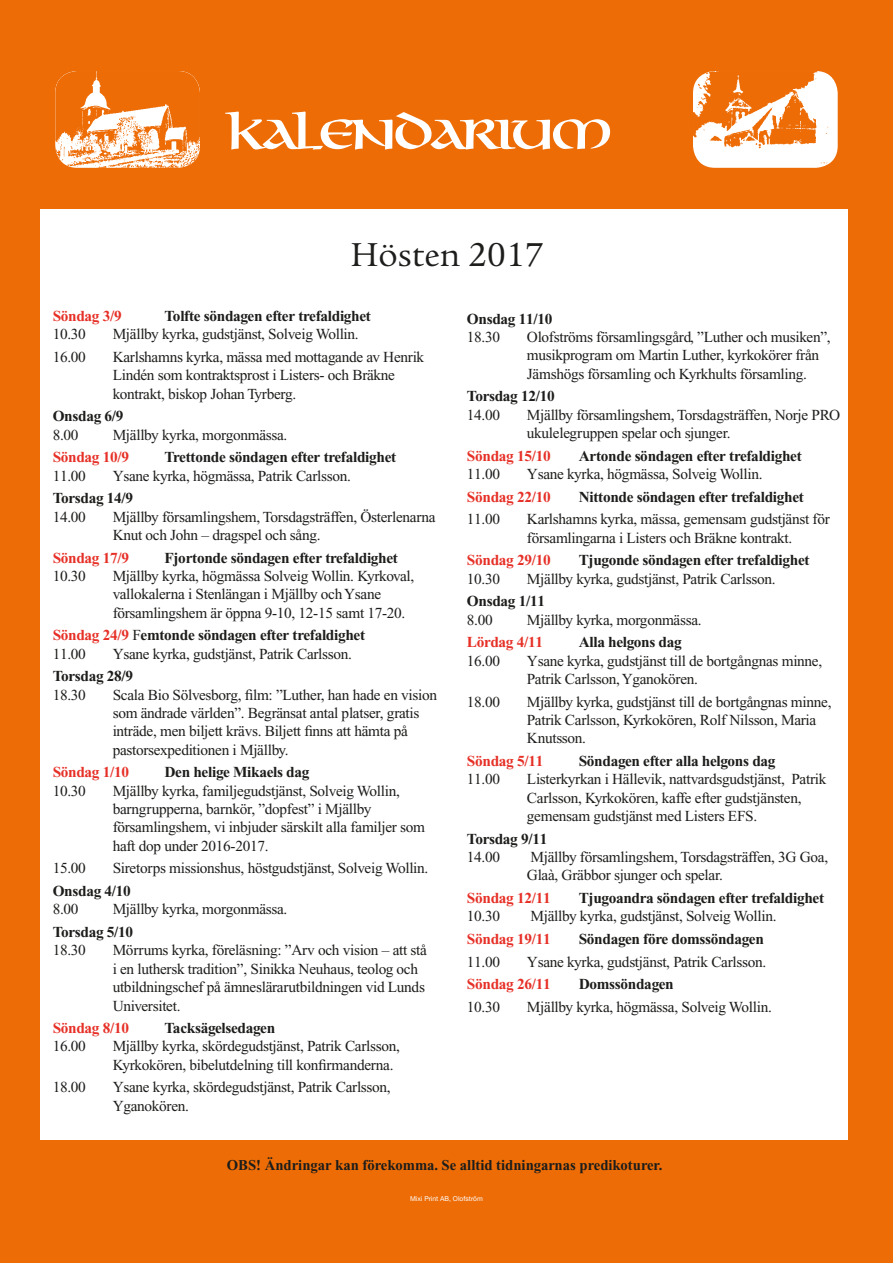
<style>
.page{position:relative;width:893px;height:1263px;background:#ed6c06}
.page>*{position:absolute;margin:0;border:0;box-sizing:border-box;transform-origin:0 0}
.t1{font:63px "Omnia";letter-spacing:-.1em;color:#fff}
.t2{font:36px "Legacy Serif";color:#1d1d1b}
.t3{font:15.3px/18.3px "Times New Roman";letter-spacing:-.02em;color:#1d1d1b}
.t4{font:700 15.3px/18.3px "Times New Roman";letter-spacing:-.02em;color:#1d1d1b}
.t5{font:700 15.3px "Times New Roman";letter-spacing:-.02em;color:#e63027}
.t6{font:700 15px "Times New Roman";color:#1d1d1b}
.t7{font:6.75px "Helvetica Neue";color:#fff}
.s1{color:#e63027}
.s2{font-weight:400}
</style>
<div class="page">
<div style="left:40px;top:210px;width:807px;height:930px;background:#fff"></div>
<img style="left:55px;top:71px;width:145px;height:97px">
<img style="left:693px;top:71px;width:145px;height:97px">
<hr style="left:892px;top:0;width:1px;height:1263px;background:#1d1d1b">
<h1 class="t1" style="left:225px;top:108px;width:390px">Kalendarium</h1>
<h2 class="t2" style="left:350px;top:234px;width:194px">Hösten 2017</h2>
<p class="t5" style="left:53px;top:307px;width:71px">Söndag 3/9</p>
<p class="t4" style="left:164px;top:307px;width:208px">Tolfte söndagen efter trefaldighet</p>
<p class="t3" style="left:53px;top:325px;width:35px">10.30</p>
<p class="t3" style="left:113px;top:325px;width:248px">Mjällby kyrka, gudstjänst, Solveig Wollin.</p>
<p class="t3" style="left:53px;top:348px;width:35px">16.00</p>
<p class="t3" style="left:113px;top:348px;width:313px">Karlshamns kyrka, mässa med mottagande av Henrik<br>Lindén som kontraktsprost i Listers- och Bräkne kontrakt, biskop Johan Tyrberg.</p>
<p class="t4" style="left:53px;top:407px;width:72px">Onsdag 6/9</p>
<p class="t3" style="left:53px;top:425px;width:27px">8.00</p>
<p class="t3" style="left:113px;top:425px;width:176px">Mjällby kyrka, morgonmässa.</p>
<p class="t5" style="left:53px;top:449px;width:78px">Söndag 10/9</p>
<p class="t4" style="left:164px;top:448px;width:233px">Trettonde söndagen efter trefaldighet</p>
<p class="t3" style="left:53px;top:466px;width:35px">11.00</p>
<p class="t3" style="left:113px;top:466px;width:240px">Ysane kyrka, högmässa, Patrik Carlsson.</p>
<p class="t4" style="left:53px;top:489px;width:82px">Torsdag 14/9</p>
<p class="t3" style="left:53px;top:507px;width:35px">14.00</p>
<p class="t3" style="left:113px;top:507px;width:324px">Mjällby församlingshem, Torsdagsträffen, Österlenarna<br>Knut och John – dragspel och sång.</p>
<p class="t5" style="left:53px;top:549px;width:78px">Söndag 17/9</p>
<p class="t4" style="left:164px;top:548px;width:235px">Fjortonde söndagen efter trefaldighet</p>
<p class="t3" style="left:53px;top:567px;width:35px">10.30</p>
<p class="t3" style="left:113px;top:567px;width:303px">Mjällby kyrka, högmässa Solveig Wollin. Kyrkoval, vallokalerna i Stenlängan i Mjällby och Ysane församlingshem är öppna 9-10, 12-15 samt 17-20.</p>
<p class="t4" style="left:53px;top:626px;width:314px"><span class="s1">Söndag 24/9</span> <span class="s2">F</span>emtonde söndagen efter trefaldighet<br><span class="s2">11.00</span></p>
<p class="t3" style="left:113px;top:644px;width:241px">Ysane kyrka, gudstjänst, Patrik Carlsson.</p>
<p class="t4" style="left:53px;top:667px;width:82px">Torsdag 28/9</p>
<p class="t3" style="left:53px;top:685px;width:35px">18.30</p>
<p class="t3" style="left:113px;top:685px;width:326px">Scala Bio Sölvesborg, film: ”Luther, han hade en vision som ändrade världen”. Begränsat antal platser, gratis inträde, men biljett krävs. Biljett finns att hämta på pastorsexpeditionen i Mjällby.</p>
<p class="t5" style="left:53px;top:764px;width:78px">Söndag 1/10</p>
<p class="t4" style="left:164px;top:763px;width:147px">Den helige Mikaels dag</p>
<p class="t3" style="left:53px;top:781px;width:35px">10.30</p>
<p class="t3" style="left:113px;top:781px;width:314px">Mjällby kyrka, familjegudstjänst, Solveig Wollin, barngrupperna, barnkör, ”dopfest” i Mjällby församlingshem, vi inbjuder särskilt alla familjer som haft dop under 2016-2017.</p>
<p class="t3" style="left:53px;top:859px;width:35px">15.00</p>
<p class="t3" style="left:113px;top:859px;width:317px">Siretorps missionshus, höstgudstjänst, Solveig Wollin.</p>
<p class="t4" style="left:53px;top:882px;width:80px">Onsdag 4/10</p>
<p class="t3" style="left:53px;top:900px;width:27px">8.00</p>
<p class="t3" style="left:113px;top:900px;width:176px">Mjällby kyrka, morgonmässa.</p>
<p class="t4" style="left:53px;top:923px;width:82px">Torsdag 5/10</p>
<p class="t3" style="left:53px;top:941px;width:35px">18.30</p>
<p class="t3" style="left:113px;top:941px;width:316px">Mörrums kyrka, föreläsning: ”Arv och vision – att stå i en luthersk tradition”, Sinikka Neuhaus, teolog och utbildningschef på ämneslärarutbildningen vid Lunds Universitet.</p>
<p class="t5" style="left:53px;top:1019px;width:78px">Söndag 8/10</p>
<p class="t4" style="left:164px;top:1019px;width:112px">Tacksägelsedagen</p>
<p class="t3" style="left:53px;top:1037px;width:35px">16.00</p>
<p class="t3" style="left:113px;top:1037px;width:289px">Mjällby kyrka, skördegudstjänst, Patrik Carlsson,<br>Kyrkokören, bibelutdelning till konfirmanderna.</p>
<p class="t3" style="left:53px;top:1078px;width:35px">18.00</p>
<p class="t3" style="left:113px;top:1078px;width:280px">Ysane kyrka, skördegudstjänst, Patrik Carlsson,<br>Yganokören.</p>
<p class="t4" style="left:467px;top:309px;width:87px">Onsdag 11/10</p>
<p class="t3" style="left:467px;top:328px;width:35px">18.30</p>
<p class="t3" style="left:527px;top:328px;width:305px">Olofströms församlingsgård, ”Luther och musiken”, musikprogram om Martin Luther, kyrkokörer från<br>Jämshögs församling och Kyrkhults församling.</p>
<p class="t4" style="left:467px;top:387px;width:89px">Torsdag 12/10</p>
<p class="t3" style="left:467px;top:405px;width:35px">14.00</p>
<p class="t3" style="left:527px;top:405px;width:315px">Mjällby församlingshem, Torsdagsträffen, Norje PRO ukulelegruppen spelar och sjunger.</p>
<p class="t5" style="left:467px;top:447px;width:85px">Söndag 15/10</p>
<p class="t4" style="left:579px;top:446px;width:225px">Artonde söndagen efter trefaldighet</p>
<p class="t3" style="left:467px;top:465px;width:35px">11.00</p>
<p class="t3" style="left:527px;top:465px;width:237px">Ysane kyrka, högmässa, Solveig Wollin.</p>
<p class="t5" style="left:467px;top:488px;width:85px">Söndag 22/10</p>
<p class="t4" style="left:579px;top:487px;width:227px">Nittonde söndagen efter trefaldighet</p>
<p class="t3" style="left:467px;top:510px;width:35px">11.00</p>
<p class="t3" style="left:527px;top:510px;width:304px">Karlshamns kyrka, mässa, gemensam gudstjänst för församlingarna i Listers och Bräkne kontrakt.</p>
<p class="t5" style="left:467px;top:552px;width:85px">Söndag 29/10</p>
<p class="t4" style="left:579px;top:551px;width:232px">Tjugonde söndagen efter trefaldighet</p>
<p class="t3" style="left:467px;top:569px;width:35px">10.30</p>
<p class="t3" style="left:527px;top:569px;width:250px">Mjällby kyrka, gudstjänst, Patrik Carlsson.</p>
<p class="t4" style="left:467px;top:592px;width:80px">Onsdag 1/11</p>
<p class="t3" style="left:467px;top:610px;width:27px">8.00</p>
<p class="t3" style="left:527px;top:610px;width:176px">Mjällby kyrka, morgonmässa.</p>
<p class="t5" style="left:467px;top:634px;width:78px">Lördag 4/11</p>
<p class="t4" style="left:579px;top:633px;width:105px">Alla helgons dag</p>
<p class="t3" style="left:467px;top:651px;width:35px">16.00</p>
<p class="t3" style="left:527px;top:651px;width:297px">Ysane kyrka, gudstjänst till de bortgångnas minne,<br>Patrik Carlsson, Yganokören.</p>
<p class="t3" style="left:467px;top:692px;width:35px">18.00</p>
<p class="t3" style="left:527px;top:692px;width:306px">Mjällby kyrka, gudstjänst till de bortgångnas minne,<br>Patrik Carlsson, Kyrkokören, Rolf Nilsson, Maria<br>Knutsson.</p>
<p class="t5" style="left:467px;top:752px;width:78px">Söndag 5/11</p>
<p class="t4" style="left:579px;top:752px;width:198px">Söndagen efter alla helgons dag</p>
<p class="t3" style="left:467px;top:770px;width:35px">11.00</p>
<p class="t3" style="left:527px;top:770px;width:301px">Listerkyrkan i Hällevik, nattvardsgudstjänst, Patrik<br>Carlsson, Kyrkokören, kaffe efter gudstjänsten, gemensam gudstjänst med Listers EFS.</p>
<p class="t4" style="left:467px;top:829px;width:82px">Torsdag 9/11</p>
<p class="t3" style="left:467px;top:848px;width:35px">14.00</p>
<p class="t3" style="left:527px;top:848px;width:303px">Mjällby församlingshem, Torsdagsträffen, 3G Goa,<br>Glaà, Gräbbor sjunger och spelar.</p>
<p class="t5" style="left:467px;top:889px;width:85px">Söndag 12/11</p>
<p class="t4" style="left:579px;top:889px;width:247px">Tjugoandra söndagen efter trefaldighet</p>
<p class="t3" style="left:467px;top:907px;width:35px">10.30</p>
<p class="t3" style="left:530px;top:907px;width:248px">Mjällby kyrka, gudstjänst, Solveig Wollin.</p>
<p class="t5" style="left:467px;top:930px;width:85px">Söndag 19/11</p>
<p class="t4" style="left:579px;top:930px;width:187px">Söndagen före domssöndagen</p>
<p class="t3" style="left:467px;top:952px;width:35px">11.00</p>
<p class="t3" style="left:527px;top:952px;width:241px">Ysane kyrka, gudstjänst, Patrik Carlsson.</p>
<p class="t5" style="left:467px;top:975px;width:85px">Söndag 26/11</p>
<p class="t4" style="left:579px;top:975px;width:96px">Domssöndagen</p>
<p class="t3" style="left:467px;top:997px;width:35px">10.30</p>
<p class="t3" style="left:527px;top:997px;width:246px">Mjällby kyrka, högmässa, Solveig Wollin.</p>
<p class="t6" style="left:227px;top:1156px;width:437px">OBS! Ändringar kan förekomma. Se alltid tidningarnas predikoturer.</p>
<p class="t7" style="left:410px;top:1194px;width:74px">Mixi Print AB, Olofström</p>
</div>
